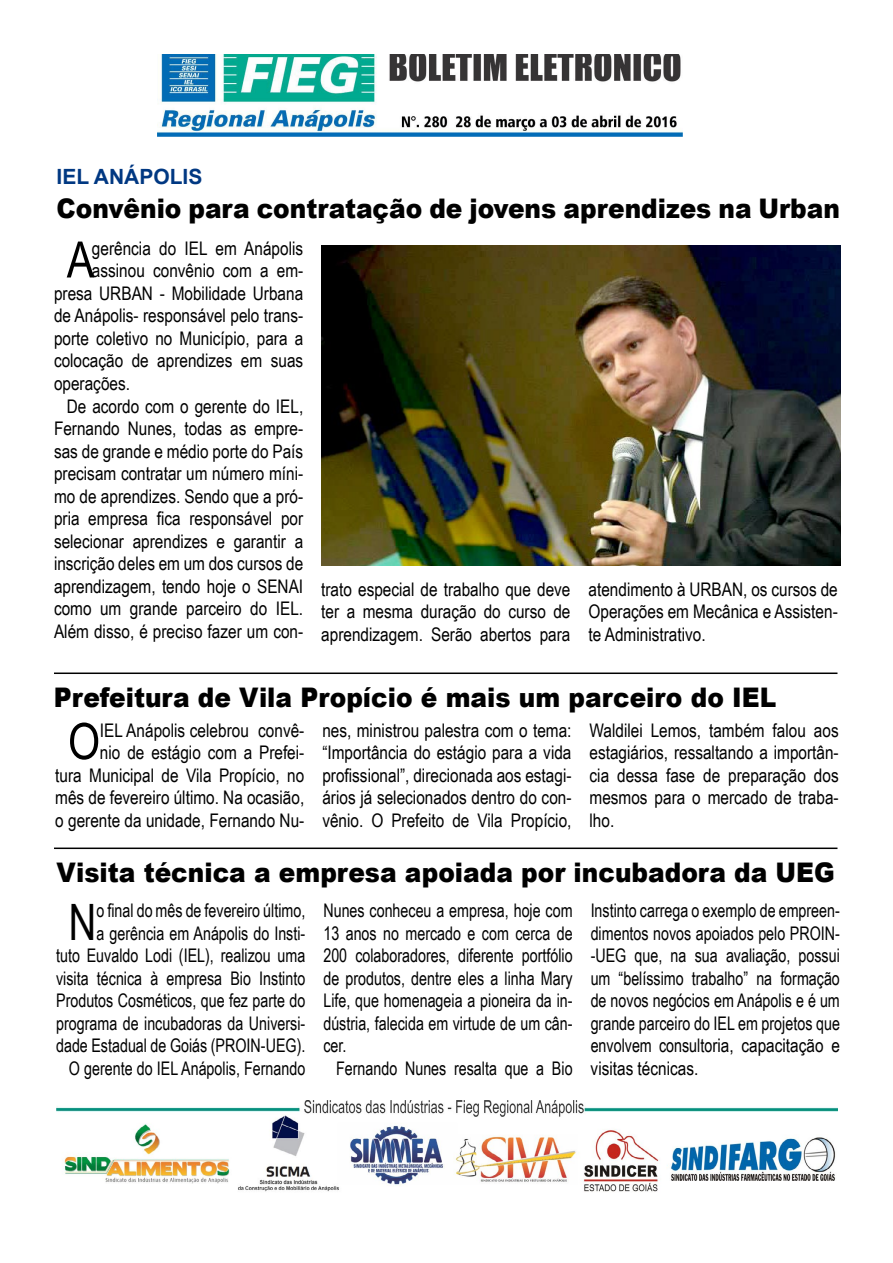
<style>
.page{position:relative;width:893px;height:1263px;background:#fff}
.page>*{position:absolute;margin:0;border:0;box-sizing:border-box;transform-origin:0 0}
.t1{font:50.25px "Arial Narrow";color:#000}
.t2{font:50.25px "Arial Narrow";color:#000;scale:.93 1}
.t3{font:27px "Arial MT Black";color:#000;scale:.92 1}
.t4{font:700 21px "Arial";color:#003882}
.t5{font:18.75px/22.5px "Arial Narrow";color:#000;text-align:justify}
.t6{font:18.75px/22.5px "Arial Narrow";color:#000;text-align:justify;scale:.93 1}
</style>
<div class="page">
<img style="left:157px;top:54px;width:526px;height:82px">
<img style="left:56px;top:1100px;width:782px;height:92px">
<hr style="left:54px;top:847px;width:783px;height:2px;background:#000">
<hr style="left:54px;top:672px;width:783px;height:2px;background:#000">
<img style="left:321px;top:246px;width:519px;height:320px">
<p class="t4" style="left:57px;top:161px;width:147px">IEL ANÁPOLIS</p>
<h2 class="t3" style="left:57px;top:192px;width:853px">Convênio para contratação de jovens aprendizes na Urban</h2>
<h1 class="t1" style="left:67px;top:223px;width:29px">A</h1>
<p class="t5" style="left:92px;top:236px;width:213px">gerência do IEL em Anápolis</p>
<p class="t5" style="left:92px;top:259px;width:213px">assinou convênio com a em-</p>
<p class="t5" style="left:54px;top:281px;width:251px">presa URBAN - Mobilidade Urbana</p>
<p class="t5" style="left:54px;top:304px;width:251px">de Anápolis- responsável pelo trans-</p>
<p class="t5" style="left:54px;top:326px;width:251px">porte coletivo no Município, para a</p>
<p class="t5" style="left:54px;top:349px;width:251px">colocação de aprendizes em suas</p>
<p class="t5" style="left:54px;top:371px;width:78px">operações.</p>
<p class="t5" style="left:67px;top:394px;width:238px">De acordo com o gerente do IEL,</p>
<p class="t5" style="left:54px;top:416px;width:251px">Fernando Nunes, todas as empre-</p>
<p class="t5" style="left:54px;top:439px;width:251px">sas de grande e médio porte do País</p>
<p class="t5" style="left:54px;top:461px;width:251px">precisam contratar um número míni-</p>
<p class="t5" style="left:54px;top:484px;width:251px">mo de aprendizes. Sendo que a pró-</p>
<p class="t5" style="left:54px;top:506px;width:251px">pria empresa fica responsável por</p>
<p class="t5" style="left:54px;top:529px;width:251px">selecionar aprendizes e garantir a</p>
<p class="t5" style="left:54px;top:551px;width:251px">inscrição deles em um dos cursos de</p>
<p class="t5" style="left:54px;top:574px;width:251px">aprendizagem, tendo hoje o SENAI</p>
<p class="t5" style="left:54px;top:596px;width:251px">como um grande parceiro do IEL.</p>
<p class="t5" style="left:54px;top:619px;width:251px">Além disso, é preciso fazer um con-</p>
<p class="t5" style="left:321px;top:577px;width:251px">trato especial de trabalho que deve ter a mesma duração do curso de aprendizagem. Serão abertos para</p>
<p class="t5" style="left:588px;top:577px;width:251px">atendimento à URBAN, os cursos de Operações em Mecânica e Assisten&shy;te Administrativo.</p>
<h2 class="t3" style="left:54px;top:680px;width:787px">Prefeitura de Vila Propício é mais um parceiro do IEL</h2>
<h1 class="t1" style="left:68px;top:704px;width:34px">O</h1>
<p class="t5" style="left:55px;top:718px;width:251px;text-align:right">IEL Anápolis celebrou convê-<br>nio de estágio com a Prefei-<br>tura Municipal de Vila Propício, no mês de fevereiro último. Na ocasião, o gerente da unidade, Fernando Nu-</p>
<p class="t5" style="left:322px;top:718px;width:251px">nes, ministrou palestra com o tema: “Importância do estágio para a vida profissional”, direcionada aos estagi&shy;ários já selecionados dentro do con&shy;vênio. O Prefeito de Vila Propício,</p>
<p class="t5" style="left:590px;top:718px;width:251px">Waldilei Lemos, também falou aos estagiários, ressaltando a importân&shy;cia dessa fase de preparação dos mesmos para o mercado de traba&shy;lho.</p>
<h2 class="t3" style="left:56px;top:855px;width:848px">Visita técnica a empresa apoiada por incubadora da UEG</h2>
<h1 class="t2" style="left:69px;top:885px;width:31px">N</h1>
<p class="t6" style="left:56px;top:899px;width:270px;text-align:right">o final do mês de fevereiro último,<br>a gerência em Anápolis do Insti-<br>tuto Euvaldo Lodi (IEL), realizou uma visita técnica à empresa Bio Instinto Produtos Cosméticos, que fez parte do programa de incubadoras da Universi&shy;dade Estadual de Goiás (PROIN-UEG).<br>O gerente do IEL Anápolis, Fernando</p>
<p class="t6" style="left:323px;top:899px;width:269px">Nunes conheceu a empresa, hoje com 13 anos no mercado e com cerca de 200 colaboradores, diferente portfólio de produtos, dentre eles a linha Mary Life, que homenageia a pioneira da in&shy;dústria, falecida em virtude de um cân&shy;cer.</p>
<p class="t6" style="left:591px;top:899px;width:270px">Instinto carrega o exemplo de empreen&shy;dimentos novos apoiados pelo PROIN--UEG que, na sua avaliação, possui um “belíssimo trabalho” na formação de novos negócios em Anápolis e é um grande parceiro do IEL em projetos que envolvem consultoria, capacitação e visitas técnicas.</p>
<p class="t6" style="left:336px;top:1056px;width:256px">Fernando Nunes resalta que a Bio</p>
</div>
